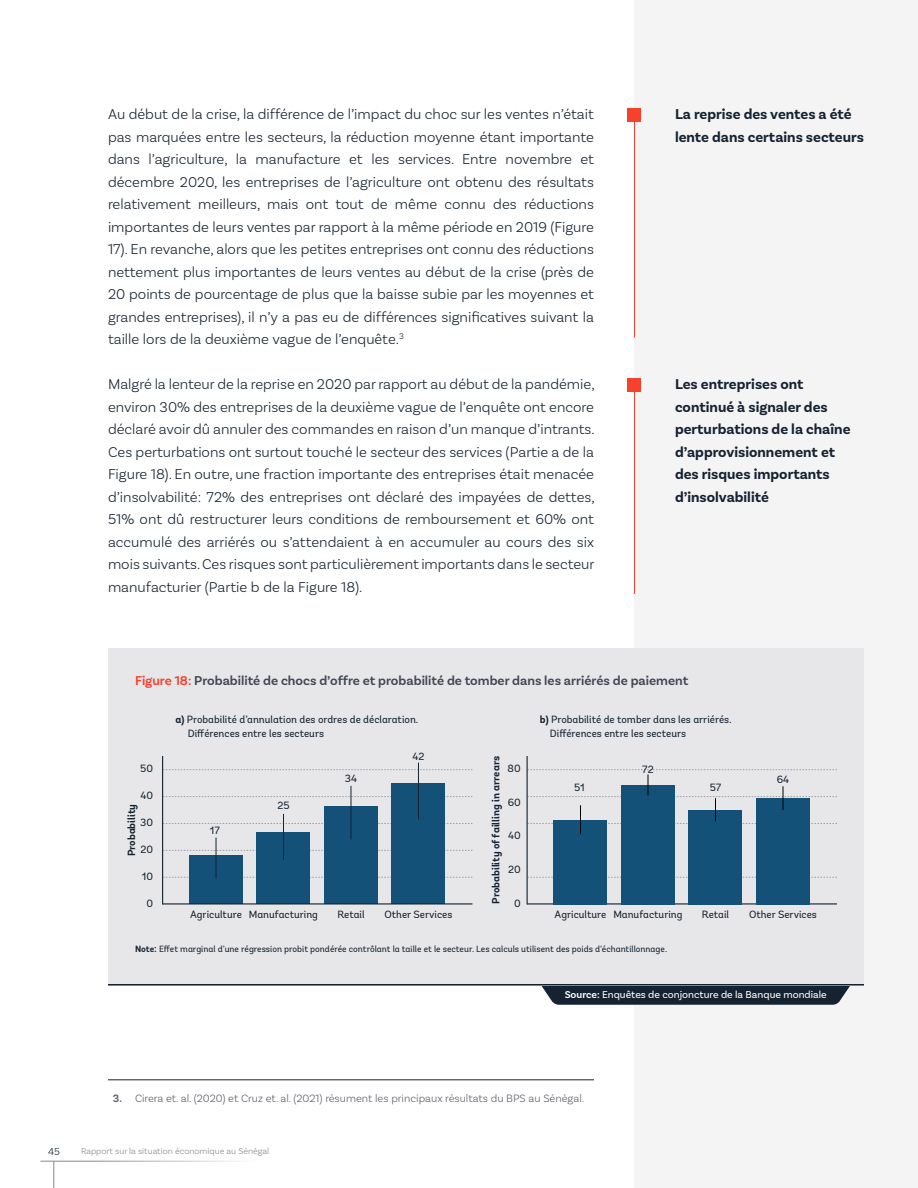
<style>
.page{position:relative;width:918px;height:1188px;background:#fff}
.page>*{position:absolute;margin:0;border:0;box-sizing:border-box;transform-origin:0 0}
.t1{font:300 15px/22.5px "Basic Sans";color:#152331;text-align:justify}
.t2{font:700 15px/22.5px "Basic Sans";color:#152331}
.t3{font:600 13.5px "Basic Sans";color:#414653}
.t4{font:300 11.25px "Basic Sans";color:#5c5f6b}
.t5{font:10.5px/13.5px "Andes";color:#152331}
.t6{font:10.5px "Basic Sans";color:#fff}
.t7{font:700 10.5px "Andes";color:#152331}
.t8{font:300 10.5px "Basic Sans";color:#152331}
.t9{font:9px "Andes";color:#152331}
.t10{font:300 9px "Basic Sans";color:#868791}
.s1{color:#f6412c}
.s2{font-weight:700}
.s3{font-weight:600}
</style>
<div class="page">
<div style="left:634px;top:0;width:284px;height:1188px;background:#f5f4f5"></div>
<svg style="left:54px;top:1162px;width:1px;height:26px"></svg>
<hr style="left:40px;top:1161px;width:230px;height:1px;background:#868791">
<svg style="left:541px;top:986px;width:309px;height:19px;background:#222f3c"></svg>
<div style="left:108px;top:648px;width:756px;height:338px;background:#e7e7e9"></div>
<hr style="left:108px;top:984px;width:756px;height:2px;background:#152331">
<svg style="left:163px;top:769px;width:310px;height:1px"></svg>
<svg style="left:163px;top:796px;width:310px;height:1px"></svg>
<svg style="left:163px;top:823px;width:310px;height:1px"></svg>
<svg style="left:163px;top:850px;width:310px;height:1px"></svg>
<svg style="left:163px;top:877px;width:310px;height:1px"></svg>
<svg style="left:528px;top:877px;width:309px;height:1px"></svg>
<hr style="left:162px;top:756px;width:1px;height:148px;background:#152331">
<hr style="left:527px;top:756px;width:1px;height:148px;background:#152331">
<hr style="left:108px;top:1080px;width:486px;height:1px;background:#152331">
<hr style="left:634px;top:122px;width:1px;height:216px;background:#f6412c">
<hr style="left:634px;top:392px;width:1px;height:202px;background:#f6412c">
<div style="left:628px;top:108px;width:13px;height:14px;background:#f6412c"></div>
<div style="left:628px;top:378px;width:13px;height:14px;background:#f6412c"></div>
<div style="left:189px;top:855px;width:54px;height:49px;background:#135179"></div>
<div style="left:256px;top:832px;width:54px;height:72px;background:#135179"></div>
<div style="left:324px;top:807px;width:54px;height:97px;background:#135179"></div>
<div style="left:392px;top:784px;width:54px;height:120px;background:#135179"></div>
<hr style="left:216px;top:838px;width:1px;height:40px;background:#152331">
<hr style="left:283px;top:814px;width:1px;height:46px;background:#152331">
<hr style="left:351px;top:786px;width:1px;height:53px;background:#152331">
<hr style="left:418px;top:763px;width:1px;height:56px;background:#152331">
<hr style="left:163px;top:903px;width:309px;height:1px;background:#152331">
<hr style="left:527px;top:903px;width:310px;height:1px;background:#152331">
<div style="left:554px;top:820px;width:54px;height:84px;background:#135179"></div>
<div style="left:621px;top:785px;width:54px;height:119px;background:#135179"></div>
<div style="left:688px;top:810px;width:54px;height:94px;background:#135179"></div>
<div style="left:756px;top:798px;width:54px;height:106px;background:#135179"></div>
<svg style="left:527px;top:769px;width:310px;height:65px"></svg>
<p class="t1" style="left:108px;top:103px;width:488px">Au début de la crise, la différence de l’impact du choc sur les ventes n’était pas marquées entre les secteurs, la réduction moyenne étant importante dans l’agriculture, la manufacture et les services. Entre novembre et décembre 2020, les entreprises de l’agriculture ont obtenu des résultats relativement meilleurs, mais ont tout de même connu des réductions importantes de leurs ventes par rapport à la même période en 2019 (Figure 17). En revanche, alors que les petites entreprises ont connu des réductions nettement plus importantes de leurs ventes au début de la crise (près de 20 points de pourcentage de plus que la baisse subie par les moyennes et grandes entreprises), il n’y a pas eu de différences significatives suivant la taille lors de la deuxième vague de l’enquête.<sup>3</sup></p>
<p class="t1" style="left:108px;top:373px;width:488px">Malgré la lenteur de la reprise en 2020 par rapport au début de la pandémie, environ 30% des entreprises de la deuxième vague de l’enquête ont encore déclaré avoir dû annuler des commandes en raison d’un manque d’intrants.<br>Ces perturbations ont surtout touché le secteur des services (Partie a de la Figure 18). En outre, une fraction importante des entreprises était menacée d’insolvabilité: 72% des entreprises ont déclaré des impayées de dettes, 51% ont dû restructurer leurs conditions de remboursement et 60% ont accumulé des arriérés ou s’attendaient à en accumuler au cours des six mois suivants. Ces risques sont particulièrement importants dans le secteur manufacturier (Partie b de la Figure 18).</p>
<p class="t2" style="left:675px;top:103px;width:190px">La reprise des ventes a été lente dans certains secteurs</p>
<p class="t2" style="left:675px;top:373px;width:177px">Les entreprises ont continué à signaler des perturbations de la chaîne d’approvisionnement et des risques importants d’insolvabilité</p>
<p class="t3" style="left:135px;top:672px;width:555px"><span class="s1">Figure 18:</span> Probabilité de chocs d’offre et probabilité de tomber dans les arriérés de paiement</p>
<p class="t5" style="left:188px;top:713px;width:232px;text-indent:-12px"><span class="s2">a)</span> Probabilité d’annulation des ordres de déclaration.<br>Différences entre les secteurs</p>
<p class="t5" style="left:550px;top:713px;width:183px;text-indent:-10px"><span class="s2">b)</span> Probabilité de tomber dans les arriérés.<br>Différences entre les secteurs</p>
<p class="t5" style="left:140px;top:762px;width:14px">50</p>
<p class="t5" style="left:140px;top:789px;width:14px">40</p>
<p class="t5" style="left:140px;top:816px;width:14px">30</p>
<p class="t5" style="left:140px;top:843px;width:14px">20</p>
<p class="t5" style="left:142px;top:870px;width:13px">10</p>
<p class="t5" style="left:147px;top:897px;width:8px">0</p>
<p class="t7" style="left:125px;top:856px;width:54px;rotate:-90deg">Probability</p>
<p class="t5" style="left:210px;top:824px;width:11px">17</p>
<p class="t5" style="left:277px;top:799px;width:14px">25</p>
<p class="t5" style="left:345px;top:772px;width:14px">34</p>
<p class="t5" style="left:412px;top:750px;width:14px">42</p>
<p class="t7" style="left:489px;top:904px;width:149px;rotate:-90deg">Probability of failling in arrears</p>
<p class="t5" style="left:508px;top:762px;width:15px">80</p>
<p class="t5" style="left:508px;top:795px;width:15px">60</p>
<p class="t5" style="left:508px;top:829px;width:14px">40</p>
<p class="t5" style="left:508px;top:863px;width:14px">20</p>
<p class="t5" style="left:514px;top:897px;width:8px">0</p>
<p class="t5" style="left:574px;top:781px;width:12px">51</p>
<p class="t5" style="left:642px;top:763px;width:13px">72</p>
<p class="t5" style="left:710px;top:781px;width:13px">57</p>
<p class="t5" style="left:777px;top:773px;width:14px">64</p>
<p class="t5" style="left:190px;top:908px;width:129px">Agriculture Manufacturing</p>
<p class="t5" style="left:337px;top:908px;width:29px">Retail</p>
<p class="t5" style="left:385px;top:908px;width:69px">Other Services</p>
<p class="t5" style="left:555px;top:908px;width:129px">Agriculture Manufacturing</p>
<p class="t5" style="left:702px;top:908px;width:29px">Retail</p>
<p class="t5" style="left:749px;top:908px;width:69px">Other Services</p>
<p class="t9" style="left:135px;top:943px;width:534px"><span class="s2">Note:</span> Effet marginal d’une régression probit pondérée contrôlant la taille et le secteur. Les calculs utilisent des poids d’échantillonnage.</p>
<p class="t6" style="left:565px;top:988px;width:264px"><span class="s3">Source:</span> Enquêtes de conjoncture de la Banque mondiale</p>
<p class="t4" style="left:113px;top:1091px;width:473px"><span class="s3">3.</span> Cirera et. al. (2020) et Cruz et. al. (2021) résument les principaux résultats du BPS au Sénégal.</p>
<p class="t8" style="left:48px;top:1146px;width:13px">45</p>
<p class="t10" style="left:81px;top:1146px;width:190px">Rapport sur la situation économique au Sénégal</p>
</div>
